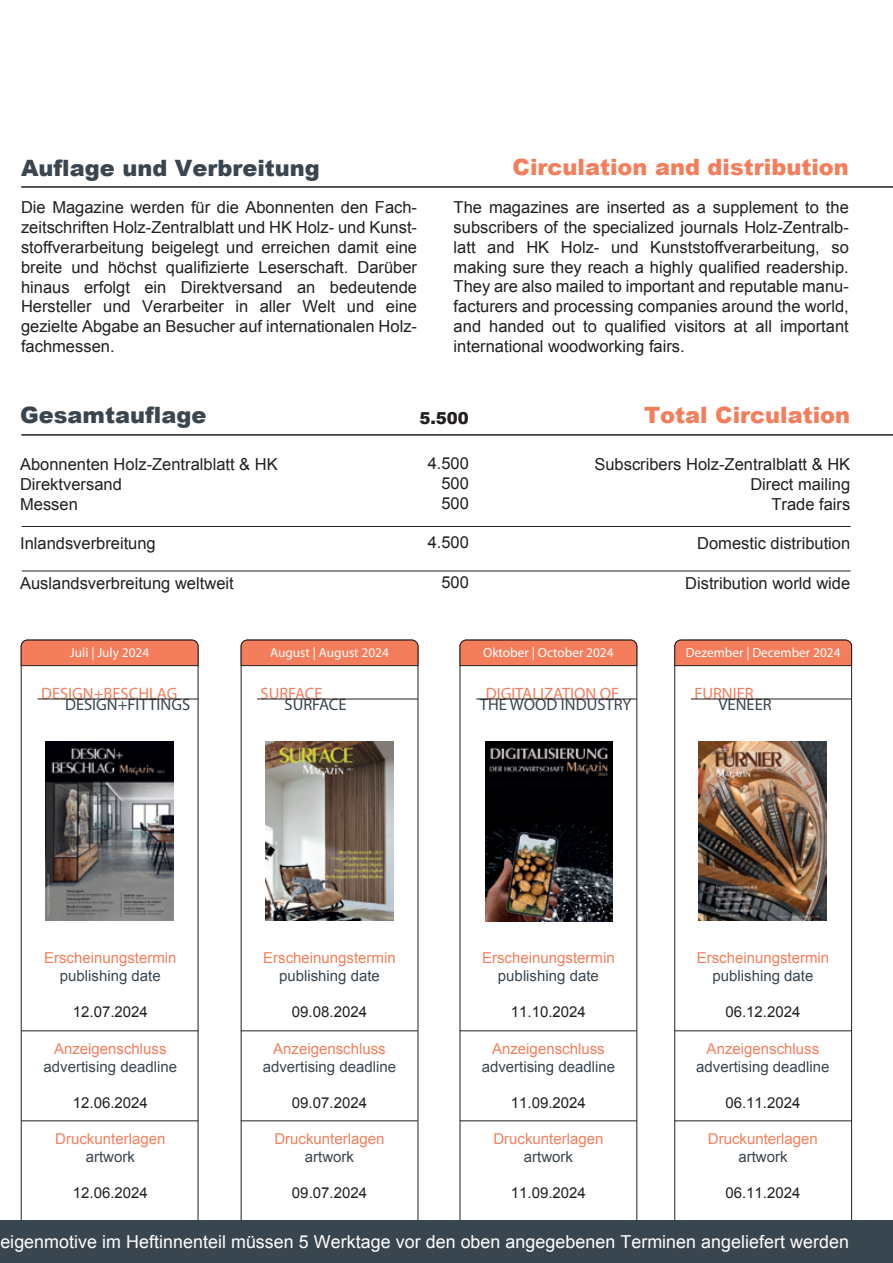
<style>
.page{position:relative;width:893px;height:1263px;background:#fff}
.page>*{position:absolute;margin:0;border:0;box-sizing:border-box;transform-origin:0 0}
.t1{font:900 22.5px "Arial";color:#f47e5c}
.t2{font:900 22.5px "Arial";color:#3a464f}
.t3{font:17.85px "Arial";letter-spacing:.005em;color:#fff}
.t4{font:16.5px/19.8px "Arial";color:#231f20;text-align:justify}
.t5{font:16.5px "Myriad Pro";color:#f47e5c}
.t6{font:16.5px "Myriad Pro";color:#3a464f}
.t7{font:900 16.5px "Arial";color:#231f20}
.t8{font:15px "Arial";color:#f47e5c}
.t9{font:15px "Arial";color:#3a464f}
.t10{font:15px "Arial";color:#231f20}
.t11{font:13.35px "Myriad Pro";color:#fff}
</style>
<div class="page">
<hr style="left:21px;top:186px;width:872px;height:2px;background:#231f20">
<hr style="left:21px;top:434px;width:872px;height:2px;background:#231f20">
<hr style="left:22px;top:526px;width:829px;height:1px;background:#231f20">
<hr style="left:22px;top:571px;width:829px;height:1px;background:#231f20">
<svg style="left:21px;top:666px;width:177px;height:554px"></svg>
<svg style="left:20px;top:639px;width:179px;height:27px;background:#e1785a"></svg>
<svg style="left:460px;top:666px;width:177px;height:554px"></svg>
<svg style="left:459px;top:639px;width:179px;height:27px;background:#e1785a"></svg>
<svg style="left:674px;top:666px;width:178px;height:554px"></svg>
<svg style="left:674px;top:639px;width:178px;height:27px;background:#e17859"></svg>
<svg style="left:241px;top:666px;width:177px;height:554px"></svg>
<svg style="left:240px;top:639px;width:179px;height:27px;background:#e1785a"></svg>
<hr style="left:241px;top:1120px;width:177px;height:1px;background:#231f20">
<hr style="left:241px;top:1030px;width:177px;height:1px;background:#231f20">
<hr style="left:257px;top:699px;width:161px;height:1px;background:#231f20">
<img style="left:266px;top:741px;width:128px;height:180px">
<hr style="left:21px;top:1120px;width:177px;height:1px;background:#231f20">
<hr style="left:22px;top:1030px;width:176px;height:1px;background:#231f20">
<hr style="left:460px;top:1120px;width:177px;height:1px;background:#231f20">
<div style="left:0;top:1220px;width:893px;height:43px;background:#3a464f"></div>
<hr style="left:460px;top:1030px;width:177px;height:1px;background:#231f20">
<hr style="left:675px;top:1120px;width:177px;height:1px;background:#231f20">
<hr style="left:675px;top:1030px;width:176px;height:1px;background:#231f20">
<hr style="left:38px;top:699px;width:160px;height:1px;background:#231f20">
<hr style="left:476px;top:699px;width:161px;height:1px;background:#231f20">
<hr style="left:691px;top:699px;width:160px;height:1px;background:#231f20">
<img style="left:45px;top:741px;width:129px;height:180px">
<img style="left:485px;top:741px;width:128px;height:180px">
<img style="left:698px;top:741px;width:129px;height:180px">
<h1 class="t2" style="left:21px;top:151px;width:300px">Auflage und Verbreitung</h1>
<p class="t4" style="left:21px;top:198px;width:398px">Die Magazine werden für die Abonnenten den Fach&shy;zeitschriften Holz-Zentralblatt und HK Holz- und Kunst&shy;stoffverarbeitung beigelegt und erreichen damit eine breite und höchst qualifizierte Leserschaft. Darüber hinaus erfolgt ein Direktversand an bedeutende Hersteller und Verarbeiter in aller Welt und eine gezielte Abgabe an Besucher auf internationalen Holz&shy;fachmessen.</p>
<h1 class="t1" style="left:513px;top:151px;width:338px">Circulation and distribution</h1>
<p class="t4" style="left:454px;top:198px;width:397px">The magazines are inserted as a supplement to the subscribers of the specialized journals Holz-Zentralb&shy;latt and HK Holz- und Kunststoffverarbeitung, so making sure they reach a highly qualified readership.<br>They are also mailed to important and reputable manu&shy;facturers and processing companies around the world, and handed out to qualified visitors at all important international woodworking fairs.</p>
<h1 class="t2" style="left:20px;top:399px;width:188px">Gesamtauflage</h1>
<p class="t4" style="left:20px;top:454px;width:259px;text-align:left">Abonnenten Holz-Zentralblatt &amp; HK<br>Direktversand<br>Messen</p>
<p class="t4" style="left:20px;top:534px;width:137px">Inlandsverbreitung</p>
<p class="t4" style="left:20px;top:573px;width:215px">Auslandsverbreitung weltweit</p>
<p class="t7" style="left:419px;top:406px;width:51px">5.500</p>
<p class="t4" style="left:441px;top:454px;width:29px;text-indent:-14px">4.500<br>500<br>500</p>
<p class="t4" style="left:428px;top:533px;width:43px">4.500</p>
<p class="t4" style="left:441px;top:572px;width:29px">500</p>
<h1 class="t1" style="left:644px;top:399px;width:208px">Total Circulation</h1>
<p class="t4" style="left:594px;top:454px;width:257px;text-align:right">Subscribers Holz-Zentralblatt &amp; HK<br>Direct mailing<br>Trade fairs</p>
<p class="t4" style="left:697px;top:534px;width:155px">Domestic distribution</p>
<p class="t4" style="left:685px;top:573px;width:167px">Distribution world wide</p>
<p class="t11" style="left:70px;top:644px;width:81px">Juli | July 2024</p>
<p class="t11" style="left:270px;top:644px;width:120px">August | August 2024</p>
<p class="t11" style="left:483px;top:644px;width:132px">Oktober | October 2024</p>
<p class="t11" style="left:686px;top:644px;width:156px">Dezember | December 2024</p>
<p class="t5" style="left:41px;top:683px;width:138px">DESIGN+BESCHLAG</p>
<p class="t6" style="left:65px;top:695px;width:127px">DESIGN+FITTINGS</p>
<p class="t5" style="left:261px;top:683px;width:63px">SURFACE</p>
<p class="t6" style="left:285px;top:695px;width:63px">SURFACE</p>
<p class="t5" style="left:486px;top:683px;width:135px">DIGITALIZATION OF</p>
<p class="t6" style="left:480px;top:695px;width:153px">THE WOOD INDUSTRY</p>
<p class="t5" style="left:694px;top:683px;width:61px">FURNIER</p>
<p class="t6" style="left:718px;top:695px;width:55px">VENEER</p>
<p class="t8" style="left:44px;top:948px;width:134px">Erscheinungstermin</p>
<p class="t9" style="left:60px;top:966px;width:102px">publishing date</p>
<p class="t10" style="left:73px;top:1002px;width:77px">12.07.2024</p>
<p class="t8" style="left:54px;top:1038px;width:114px">Anzeigenschluss</p>
<p class="t9" style="left:44px;top:1056px;width:135px">advertising deadline</p>
<p class="t10" style="left:73px;top:1092px;width:77px">12.06.2024</p>
<p class="t8" style="left:55px;top:1128px;width:112px">Druckunterlagen</p>
<p class="t9" style="left:86px;top:1146px;width:51px">artwork</p>
<p class="t10" style="left:73px;top:1182px;width:77px">12.06.2024</p>
<p class="t8" style="left:263px;top:948px;width:134px">Erscheinungstermin</p>
<p class="t9" style="left:279px;top:966px;width:102px">publishing date</p>
<p class="t10" style="left:292px;top:1002px;width:77px">09.08.2024</p>
<p class="t8" style="left:273px;top:1038px;width:114px">Anzeigenschluss</p>
<p class="t9" style="left:263px;top:1056px;width:135px">advertising deadline</p>
<p class="t10" style="left:292px;top:1092px;width:77px">09.07.2024</p>
<p class="t8" style="left:274px;top:1128px;width:112px">Druckunterlagen</p>
<p class="t9" style="left:305px;top:1146px;width:51px">artwork</p>
<p class="t10" style="left:292px;top:1182px;width:77px">09.07.2024</p>
<p class="t8" style="left:482px;top:948px;width:134px">Erscheinungstermin</p>
<p class="t9" style="left:498px;top:966px;width:102px">publishing date</p>
<p class="t10" style="left:511px;top:1002px;width:77px">11.10.2024</p>
<p class="t8" style="left:492px;top:1038px;width:114px">Anzeigenschluss</p>
<p class="t9" style="left:482px;top:1056px;width:135px">advertising deadline</p>
<p class="t10" style="left:511px;top:1092px;width:77px">11.09.2024</p>
<p class="t8" style="left:493px;top:1128px;width:112px">Druckunterlagen</p>
<p class="t9" style="left:524px;top:1146px;width:51px">artwork</p>
<p class="t10" style="left:511px;top:1182px;width:77px">11.09.2024</p>
<p class="t8" style="left:697px;top:948px;width:134px">Erscheinungstermin</p>
<p class="t9" style="left:712px;top:966px;width:102px">publishing date</p>
<p class="t10" style="left:725px;top:1002px;width:77px">06.12.2024</p>
<p class="t8" style="left:707px;top:1038px;width:114px">Anzeigenschluss</p>
<p class="t9" style="left:696px;top:1056px;width:135px">advertising deadline</p>
<p class="t10" style="left:725px;top:1092px;width:77px">06.11.2024</p>
<p class="t8" style="left:708px;top:1128px;width:112px">Druckunterlagen</p>
<p class="t9" style="left:738px;top:1146px;width:51px">artwork</p>
<p class="t10" style="left:725px;top:1182px;width:77px">06.11.2024</p>
<p class="t3" style="left:0;top:1230px;width:850px">eigenmotive im Heftinnenteil müssen 5 Werktage vor den oben angegebenen Terminen angeliefert werden</p>
</div>
